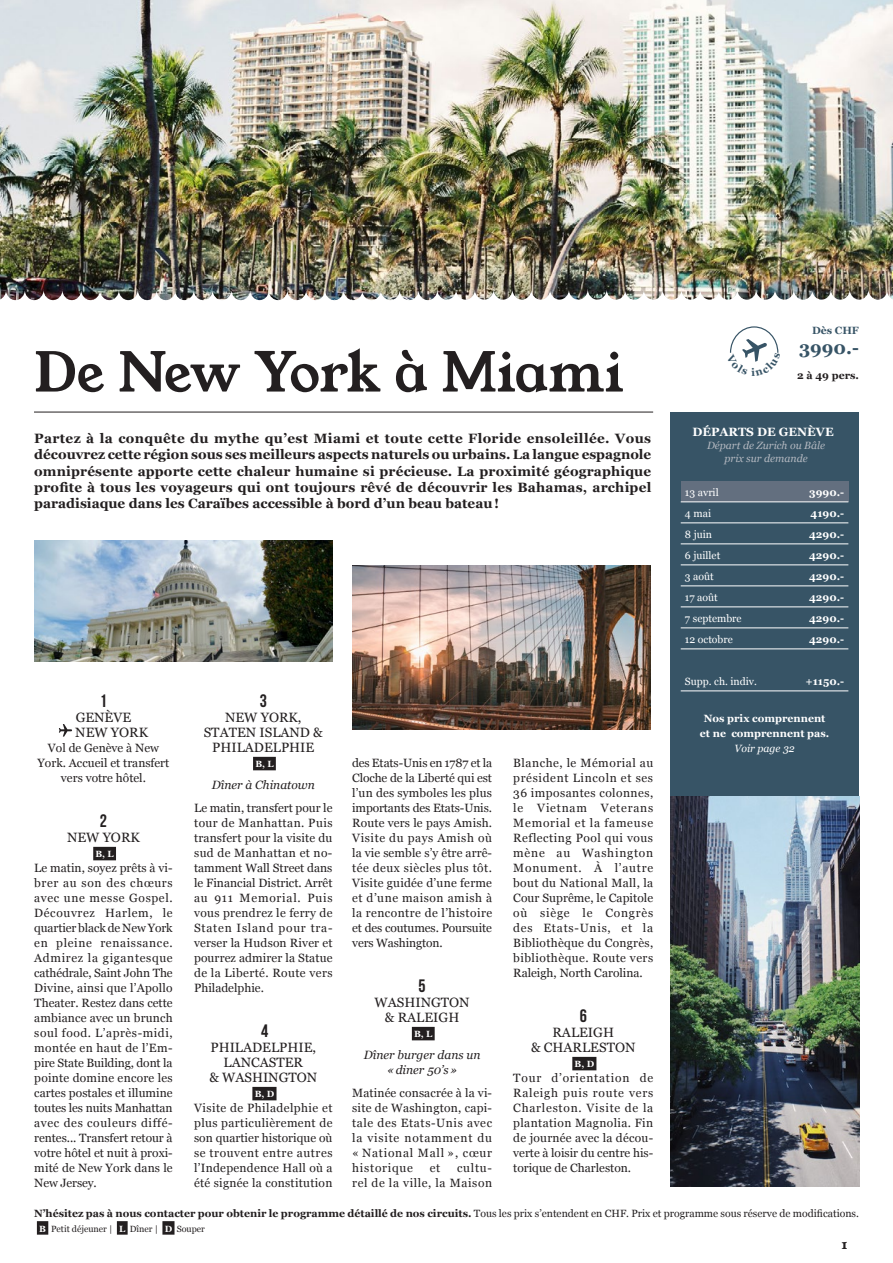
<style>
.page{position:relative;width:893px;height:1263px;background:#fff}
.page>*{position:absolute;margin:0;border:0;box-sizing:border-box;transform-origin:0 0}
.t1{font:54px "Young Serif";letter-spacing:-.015em;color:#231f20}
.t2{font:18px "Bebas Neue";color:#231f20}
.t3{font:700 18px "Georgia";color:#375466}
.t4{font:700 13.5px/16.2px "Georgia";color:#231f20;text-align:justify}
.t5{font:13.5px/15px "Georgia";color:#231f20;text-align:center}
.t6{font:13.05px "Young Serif";color:#231f20}
.t7{font:12px/15px "Georgia";letter-spacing:.01em;color:#231f20;text-align:justify}
.t8{font:italic 12px/15px "Georgia";color:#231f20;text-align:center}
.t9{font:12px/15px "Georgia";letter-spacing:.05em;color:#231f20;text-align:right}
.t10{font:700 12px "Georgia";color:#fff}
.t11{font:700 10.5px "Georgia";color:#231f20}
.t12{font:700 10.5px/15px "Georgia";color:#fff;text-align:center}
.t13{font:10.5px "Georgia";color:#fff}
.t14{font:italic 10.5px/12.9px "Georgia";color:#b3b8c0;text-align:center}
.t15{font:italic 10.5px "Georgia";color:#fff}
.t16{font:700 10.5px "Georgia";color:#375466}
.t17{font:9px "Georgia";color:#231f20}
.t18{font:700 9px "Georgia";color:#fff}
.s1{font-weight:400}
.s2{font-weight:700;color:#fff}
</style>
<div class="page">
<hr style="left:34px;top:412px;width:619px;height:1px;background:#231f20">
<div style="left:37px;top:1221px;width:11px;height:14px;background:#231f20"></div>
<div style="left:117px;top:1221px;width:11px;height:14px;background:#231f20"></div>
<div style="left:162px;top:1221px;width:13px;height:14px;background:#231f20"></div>
<div style="left:253px;top:757px;width:23px;height:13px;background:#231f20"></div>
<div style="left:252px;top:1087px;width:25px;height:13px;background:#231f20"></div>
<div style="left:412px;top:1027px;width:23px;height:13px;background:#231f20"></div>
<div style="left:93px;top:847px;width:23px;height:13px;background:#231f20"></div>
<svg style="left:59px;top:724px;width:13px;height:13px"></svg>
<div style="left:572px;top:1057px;width:24px;height:13px;background:#231f20"></div>
<img style="left:34px;top:540px;width:299px;height:122px">
<img style="left:352px;top:565px;width:298px;height:164px">
<img style="left:465px;top:0;width:428px;height:300px">
<img style="left:0;top:0;width:465px;height:300px">
<div style="left:670px;top:412px;width:189px;height:384px;background:#375466"></div>
<div style="left:681px;top:481px;width:167px;height:21px;background:#636f7f"></div>
<hr style="left:681px;top:501px;width:167px;height:1px;background:#fff">
<hr style="left:681px;top:522px;width:167px;height:1px;background:#fff">
<hr style="left:681px;top:543px;width:167px;height:1px;background:#fff">
<hr style="left:681px;top:564px;width:167px;height:1px;background:#fff">
<hr style="left:681px;top:585px;width:167px;height:1px;background:#fff">
<hr style="left:681px;top:606px;width:167px;height:1px;background:#fff">
<hr style="left:681px;top:627px;width:167px;height:1px;background:#fff">
<hr style="left:681px;top:648px;width:167px;height:1px;background:#fff">
<hr style="left:681px;top:690px;width:167px;height:1px;background:#fff">
<img style="left:670px;top:796px;width:189px;height:391px">
<svg style="left:730px;top:326px;width:49px;height:36px"></svg>
<h1 class="t1" style="left:34px;top:335px;width:591px">De New York à Miami</h1>
<p class="t4" style="left:34px;top:430px;width:618px">Partez à la conquête du mythe qu’est Miami et toute cette Floride ensoleillée. Vous découvrez cette région sous ses meilleurs aspects naturels ou urbains. La langue espagnole omniprésente apporte cette chaleur humaine si précieuse. La proximité géographique profite à tous les voyageurs qui ont toujours rêvé de découvrir les Bahamas, archipel paradisiaque dans les Caraïbes accessible à bord d’un beau bateau!</p>
<h2 class="t2" style="left:100px;top:690px;width:9px">1</h2>
<p class="t5" style="left:75px;top:709px;width:74px;text-align:left">GENÈVE<br>NEW YORK</p>
<p class="t7" style="left:38px;top:739px;width:133px;text-align:center">Vol de Genève à New<br>York. Accueil et transfert vers votre hôtel.</p>
<h2 class="t2" style="left:100px;top:810px;width:9px">2</h2>
<p class="t5" style="left:67px;top:829px;width:74px">NEW YORK</p>
<p class="t18" style="left:96px;top:847px;width:20px">B, L</p>
<p class="t7" style="left:34px;top:859px;width:140px">Le matin, soyez prêts à vi&shy;brer au son des chœurs avec une messe Gospel.<br>Découvrez Harlem, le quartier black de New York en pleine renaissance.<br>Admirez la gigantesque cathédrale, Saint John The Divine, ainsi que l’Apollo Theater. Restez dans cette ambiance avec un brunch soul food. L’après-midi, montée en haut de l’Em&shy;pire State Building, dont la pointe domine encore les cartes postales et illumine toutes les nuits Manhattan avec des couleurs diffé&shy;rentes... Transfert retour à votre hôtel et nuit à proxi&shy;mité de New York dans le New Jersey.</p>
<h2 class="t2" style="left:260px;top:690px;width:9px">3</h2>
<p class="t5" style="left:204px;top:709px;width:121px">NEW YORK,<br>STATEN ISLAND &amp;<br>PHILADELPHIE</p>
<p class="t18" style="left:255px;top:757px;width:20px">B, L</p>
<p class="t8" style="left:212px;top:777px;width:105px">Dîner à Chinatown</p>
<p class="t7" style="left:194px;top:799px;width:140px">Le matin, transfert pour le tour de Manhattan. Puis transfert pour la visite du sud de Manhattan et no&shy;tamment Wall Street dans le Financial District. Arrêt au 911 Memorial. Puis vous prendrez le ferry de Staten Island pour tra&shy;verser la Hudson River et pourrez admirer la Statue de la Liberté. Route vers Philadelphie.</p>
<h2 class="t2" style="left:261px;top:1020px;width:9px">4</h2>
<p class="t5" style="left:209px;top:1039px;width:109px">PHILADELPHIE,<br>LANCASTER<br>&amp; WASHINGTON</p>
<p class="t18" style="left:255px;top:1087px;width:21px">B, D</p>
<p class="t7" style="left:194px;top:1099px;width:140px">Visite de Philadelphie et plus particulièrement de son quartier historique où se trouvent entre autres l’Independence Hall où a été signée la constitution</p>
<p class="t7" style="left:352px;top:754px;width:141px">des Etats-Unis en 1787 et la Cloche de la Liberté qui est l’un des symboles les plus importants des Etats-Unis.<br>Route vers le pays Amish.<br>Visite du pays Amish où la vie semble s’y être arrê&shy;tée deux siècles plus tôt.<br>Visite guidée d’une ferme et d’une maison amish à la rencontre de l’histoire et des coutumes. Poursuite vers Washington.</p>
<h2 class="t2" style="left:419px;top:975px;width:9px">5</h2>
<p class="t5" style="left:375px;top:994px;width:96px">WASHINGTON &amp; RALEIGH</p>
<p class="t18" style="left:414px;top:1027px;width:20px">B, L</p>
<p class="t8" style="left:364px;top:1047px;width:118px">Dîner burger dans un «diner 50’s»</p>
<p class="t7" style="left:352px;top:1084px;width:141px">Matinée consacrée à la vi&shy;site de Washington, capi&shy;tale des Etats-Unis avec la visite notamment du « National Mall », cœur historique</p>
<p class="t9" style="left:352px;top:1159px;width:141px">cultu-<br>rel de la ville, la Maison</p>
<p class="t7" style="left:430px;top:1159px;width:12px">et</p>
<p class="t7" style="left:513px;top:754px;width:142px">Blanche, le Mémorial au président Lincoln et ses 36 imposantes colonnes, le Vietnam Veterans Memorial et la fameuse Reflecting Pool qui vous mène au Washington Monument. À l’autre bout du National Mall, la Cour Suprême, le Capitole où siège le Congrès des Etats‑Unis, et la Bibliothèque du Congrès, bibliothèque. Route vers Raleigh, North Carolina.</p>
<h2 class="t2" style="left:580px;top:1005px;width:9px">6</h2>
<p class="t5" style="left:531px;top:1024px;width:106px">RALEIGH<br>&amp; CHARLESTON</p>
<p class="t18" style="left:575px;top:1057px;width:21px">B, D</p>
<p class="t7" style="left:513px;top:1069px;width:141px">Tour d’orientation de Raleigh puis route vers Charleston. Visite de la plantation Magnolia. Fin de journée avec la décou&shy;verte à loisir du centre his&shy;torique de Charleston.</p>
<p class="t16" style="left:812px;top:323px;width:48px">Dès CHF</p>
<h2 class="t3" style="left:799px;top:334px;width:61px">3990.-</h2>
<p class="t11" style="left:797px;top:367px;width:63px">2 à 49 pers.</p>
<p class="t10" style="left:692px;top:423px;width:143px">DÉPARTS DE GENÈVE</p>
<p class="t14" style="left:707px;top:438px;width:120px">Départ de Zurich ou Bâle prix sur demande</p>
<p class="t13" style="left:685px;top:484px;width:35px">13 avril</p>
<p class="t12" style="left:809px;top:484px;width:36px">3990.-</p>
<p class="t13" style="left:685px;top:505px;width:28px">4 mai</p>
<p class="t12" style="left:811px;top:505px;width:35px">4190.-</p>
<p class="t13" style="left:685px;top:526px;width:29px">8 juin</p>
<p class="t12" style="left:809px;top:526px;width:36px">4290.-</p>
<p class="t13" style="left:685px;top:547px;width:37px">6 juillet</p>
<p class="t12" style="left:809px;top:547px;width:36px">4290.-</p>
<p class="t13" style="left:685px;top:568px;width:30px">3 août</p>
<p class="t12" style="left:809px;top:568px;width:36px">4290.-</p>
<p class="t13" style="left:685px;top:589px;width:34px">17 août</p>
<p class="t12" style="left:809px;top:589px;width:36px">4290.-</p>
<p class="t13" style="left:685px;top:610px;width:58px">7 septembre</p>
<p class="t12" style="left:809px;top:610px;width:36px">4290.-</p>
<p class="t13" style="left:685px;top:631px;width:49px">12 octobre</p>
<p class="t12" style="left:809px;top:631px;width:36px">4290.-</p>
<p class="t13" style="left:685px;top:673px;width:73px">Supp. ch. indiv.</p>
<p class="t12" style="left:805px;top:673px;width:40px">+1150.-</p>
<p class="t12" style="left:700px;top:710px;width:131px">Nos prix comprennent et ne comprennent pas.</p>
<p class="t15" style="left:734px;top:740px;width:62px">Voir page 32</p>
<p class="t11" style="left:34px;top:1205px;width:826px">N’hésitez pas à nous contacter pour obtenir le programme détaillé de nos circuits. <span class="s1">Tous les prix s’entendent en CHF. Prix et programme sous réserve de modifications.</span></p>
<p class="t17" style="left:39px;top:1222px;width:167px"><span class="s2">B</span> Petit déjeuner | <span class="s2">L</span> Dîner | <span class="s2">D</span> Souper</p>
<p class="t6" style="left:842px;top:1235px;width:7px">1</p>
</div>
